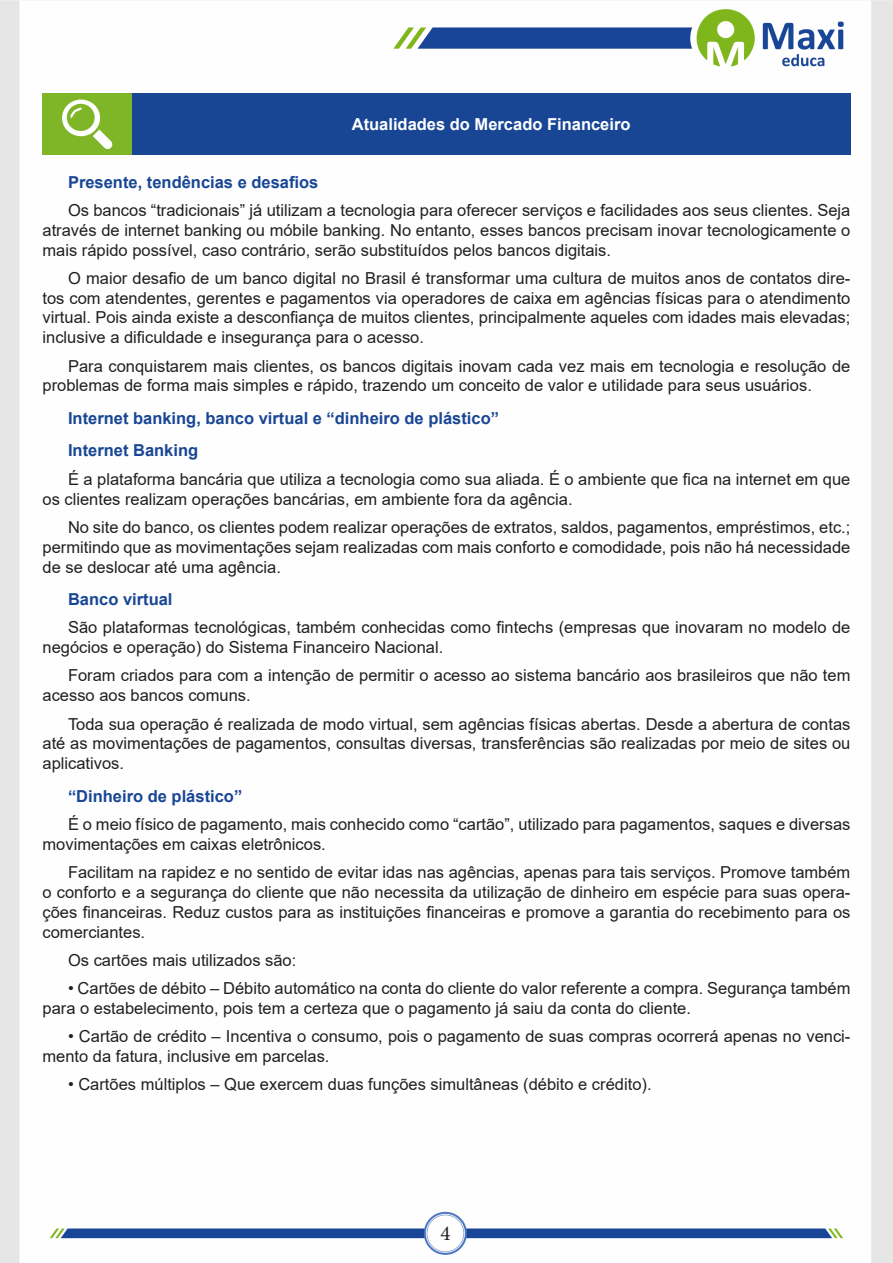
<style>
.page{position:relative;width:893px;height:1263px;background:#fff}
.page>*{position:absolute;margin:0;border:0;box-sizing:border-box;transform-origin:0 0}
.t1{font:21px "Minion Pro";color:#231f20}
.t2{font:16.5px/19.8px "Arial";color:#231f20}
.TITULO_DE_ASSUNTO__CORPO{font:700 16.5px "Arial";color:#184695}
.Titulo_de_Caixa{font:700 16.5px "Arial";color:#fff}
</style>
<div class="page">
<img style="left:0;top:0;width:893px;height:1263px">
<div style="left:43px;top:94px;width:89px;height:61px;background:#7fb628"></div>
<div style="left:132px;top:94px;width:718px;height:61px;background:#184695"></div>
<svg style="left:62px;top:100px;width:51px;height:49px"></svg>
<p class="Titulo_de_Caixa" style="left:352px;top:113px;width:280px">Atualidades do Mercado Financeiro</p>
<p class="TITULO_DE_ASSUNTO__CORPO" style="left:68px;top:170px;width:252px">Presente, tendências e desafios</p>
<p class="t2" style="left:43px;top:200px;width:809px;text-align:justify;text-indent:26px">Os bancos “tradicionais” já utilizam a tecnologia para oferecer serviços e facilidades aos seus clientes. Seja através de internet banking ou móbile banking. No entanto, esses bancos precisam inovar tecnologicamente o mais rápido possível, caso contrário, serão substituídos pelos bancos digitais.</p>
<p class="t2" style="left:43px;top:268px;width:809px;text-align:justify;text-indent:26px">O maior desafio de um banco digital no Brasil é transformar uma cultura de muitos anos de contatos dire&shy;tos com atendentes, gerentes e pagamentos via operadores de caixa em agências físicas para o atendimento virtual. Pois ainda existe a desconfiança de muitos clientes, principalmente aqueles com idades mais elevadas; inclusive a dificuldade e insegurança para o acesso.</p>
<p class="t2" style="left:43px;top:356px;width:809px;text-indent:26px">Para conquistarem mais clientes, os bancos digitais inovam cada vez mais em tecnologia e resolução de problemas de forma mais simples e rápido, trazendo um conceito de valor e utilidade para seus usuários.</p>
<p class="TITULO_DE_ASSUNTO__CORPO" style="left:68px;top:406px;width:432px">Internet banking, banco virtual e “dinheiro de plástico”</p>
<p class="TITULO_DE_ASSUNTO__CORPO" style="left:68px;top:439px;width:132px">Internet Banking</p>
<p class="t2" style="left:43px;top:469px;width:809px;text-indent:26px">É a plataforma bancária que utiliza a tecnologia como sua aliada. É o ambiente que fica na internet em que os clientes realizam operações bancárias, em ambiente fora da agência.</p>
<p class="t2" style="left:43px;top:517px;width:809px;text-align:justify;text-indent:26px">No site do banco, os clientes podem realizar operações de extratos, saldos, pagamentos, empréstimos, etc.; permitindo que as movimentações sejam realizadas com mais conforto e comodidade, pois não há necessidade de se deslocar até uma agência.</p>
<p class="TITULO_DE_ASSUNTO__CORPO" style="left:68px;top:588px;width:106px">Banco virtual</p>
<p class="t2" style="left:43px;top:617px;width:809px;text-indent:26px">São plataformas tecnológicas, também conhecidas como fintechs (empresas que inovaram no modelo de negócios e operação) do Sistema Financeiro Nacional.</p>
<p class="t2" style="left:43px;top:666px;width:809px;text-indent:26px">Foram criados para com a intenção de permitir o acesso ao sistema bancário aos brasileiros que não tem acesso aos bancos comuns.</p>
<p class="t2" style="left:43px;top:714px;width:809px;text-align:justify;text-indent:26px">Toda sua operação é realizada de modo virtual, sem agências físicas abertas. Desde a abertura de contas até as movimentações de pagamentos, consultas diversas, transferências são realizadas por meio de sites ou aplicativos.</p>
<p class="TITULO_DE_ASSUNTO__CORPO" style="left:68px;top:784px;width:176px">“Dinheiro de plástico”</p>
<p class="t2" style="left:43px;top:814px;width:809px;text-indent:26px">É o meio físico de pagamento, mais conhecido como “cartão”, utilizado para pagamentos, saques e diversas movimentações em caixas eletrônicos.</p>
<p class="t2" style="left:43px;top:862px;width:809px;text-align:justify;text-indent:26px">Facilitam na rapidez e no sentido de evitar idas nas agências, apenas para tais serviços. Promove também o conforto e a segurança do cliente que não necessita da utilização de dinheiro em espécie para suas opera&shy;ções financeiras. Reduz custos para as instituições financeiras e promove a garantia do recebimento para os comerciantes.</p>
<p class="t2" style="left:68px;top:950px;width:230px">Os cartões mais utilizados são:</p>
<p class="t2" style="left:43px;top:978px;width:809px;text-indent:26px">• Cartões de débito – Débito automático na conta do cliente do valor referente a compra. Segurança também para o estabelecimento, pois tem a certeza que o pagamento já saiu da conta do cliente.</p>
<p class="t2" style="left:43px;top:1026px;width:809px;text-indent:26px">• Cartão de crédito – Incentiva o consumo, pois o pagamento de suas compras ocorrerá apenas no venci&shy;mento da fatura, inclusive em parcelas.</p>
<p class="t2" style="left:68px;top:1074px;width:585px">• Cartões múltiplos – Que exercem duas funções simultâneas (débito e crédito).</p>
<p class="t1" style="left:440px;top:1219px;width:12px">4</p>
</div>
